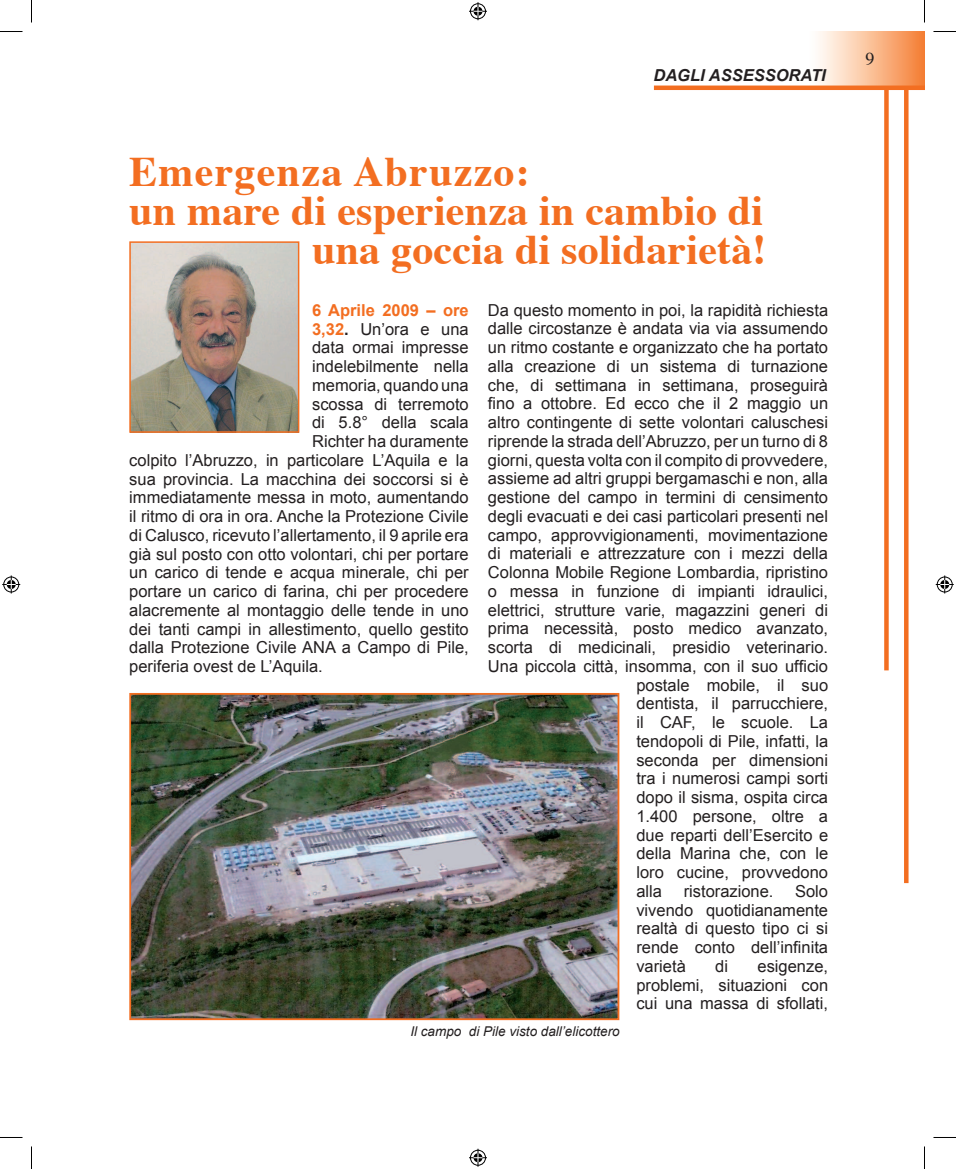
<style>
.page{position:relative;width:956px;height:1169px;background:#fff}
.page>*{position:absolute;margin:0;border:0;box-sizing:border-box;transform-origin:0 0}
.t1{font:700 42px "Times";letter-spacing:.005em;color:#f36e21}
.t2{font:700 42px "Times";letter-spacing:.03em;color:#f36e21}
.t3{font:18px "Times";color:#231f20}
.t4{font:16.5px/18.8px "Arial";color:#231f20;text-align:justify}
.t5{font:italic 700 16.5px "Arial";color:#231f20}
.t6{font:700 16.5px "Arial";color:#f36e21}
.t7{font:italic 13.5px "Arial";color:#231f20}
.s1{font-weight:700;color:#f36e21}
.s2{font-weight:700}
</style>
<div class="page">
<hr style="left:904px;top:32px;width:4px;height:851px;background:#f36e21">
<div style="left:884px;top:32px;width:5px;height:638px;background:#f36e21"></div>
<div style="left:808px;top:32px;width:116px;height:54px;background:linear-gradient(to right,#fff,#f68339)"></div>
<hr style="left:654px;top:86px;width:270px;height:4px;background:#f36e21">
<img style="left:132px;top:244px;width:164px;height:186px">
<div style="left:129px;top:241px;width:170px;height:192px;border:2px solid #f36e21"></div>
<img style="left:132px;top:696px;width:484px;height:321px">
<div style="left:129px;top:693px;width:490px;height:327px;border:2px solid #f36e21"></div>
<svg style="left:0;top:31px;width:22px;height:1px"></svg>
<svg style="left:933px;top:31px;width:23px;height:1px"></svg>
<svg style="left:0;top:1137px;width:22px;height:1px"></svg>
<svg style="left:933px;top:1137px;width:23px;height:1px"></svg>
<svg style="left:31px;top:0;width:1px;height:23px"></svg>
<svg style="left:31px;top:1146px;width:1px;height:23px"></svg>
<svg style="left:924px;top:0;width:1px;height:23px"></svg>
<svg style="left:924px;top:1146px;width:1px;height:23px"></svg>
<svg style="left:469px;top:2px;width:18px;height:18px"></svg>
<svg style="left:469px;top:1148px;width:18px;height:18px"></svg>
<svg style="left:2px;top:575px;width:18px;height:18px"></svg>
<svg style="left:936px;top:575px;width:18px;height:18px"></svg>
<p class="t5" style="left:653px;top:65px;width:174px">DAGLI ASSESSORATI</p>
<h1 class="t2" style="left:129px;top:131px;width:402px">Emergenza Abruzzo:</h1>
<h1 class="t1" style="left:129px;top:170px;width:635px">un mare di esperienza in cambio di</h1>
<h1 class="t1" style="left:312px;top:209px;width:456px">una goccia di solidarietà!</h1>
<p class="t6" style="left:312px;top:299px;width:158px">6 Aprile 2009 – ore</p>
<p class="t4" style="left:312px;top:319px;width:158px"><span class="s1">3,32</span><span class="s2">.</span> Un’ora e una</p>
<p class="t4" style="left:312px;top:338px;width:158px">data ormai impresse</p>
<p class="t4" style="left:312px;top:357px;width:158px">indelebilmente nella</p>
<p class="t4" style="left:312px;top:376px;width:158px">memoria, quando una</p>
<p class="t4" style="left:312px;top:394px;width:158px">scossa di terremoto</p>
<p class="t4" style="left:312px;top:413px;width:158px">di 5.8° della scala</p>
<p class="t4" style="left:312px;top:432px;width:158px">Richter ha duramente</p>
<p class="t4" style="left:129px;top:451px;width:341px">colpito l’Abruzzo, in particolare L’Aquila e la</p>
<p class="t4" style="left:129px;top:469px;width:341px">sua provincia. La macchina dei soccorsi si è</p>
<p class="t4" style="left:129px;top:488px;width:341px">immediatamente messa in moto, aumentando</p>
<p class="t4" style="left:129px;top:507px;width:341px">il ritmo di ora in ora. Anche la Protezione Civile</p>
<p class="t4" style="left:129px;top:526px;width:341px">di Calusco, ricevuto l’allertamento, il 9 aprile era</p>
<p class="t4" style="left:129px;top:544px;width:341px">già sul posto con otto volontari, chi per portare</p>
<p class="t4" style="left:129px;top:563px;width:341px">un carico di tende e acqua minerale, chi per</p>
<p class="t4" style="left:129px;top:582px;width:341px">portare un carico di farina, chi per procedere</p>
<p class="t4" style="left:129px;top:601px;width:341px">alacremente al montaggio delle tende in uno</p>
<p class="t4" style="left:129px;top:619px;width:341px">dei tanti campi in allestimento, quello gestito</p>
<p class="t4" style="left:129px;top:638px;width:341px">dalla Protezione Civile ANA a Campo di Pile,</p>
<p class="t4" style="left:129px;top:657px;width:195px">periferia ovest de L’Aquila.</p>
<p class="t4" style="left:488px;top:301px;width:342px">Da questo momento in poi, la rapidità richiesta</p>
<p class="t4" style="left:488px;top:319px;width:342px">dalle circostanze è andata via via assumendo</p>
<p class="t4" style="left:488px;top:338px;width:342px">un ritmo costante e organizzato che ha portato</p>
<p class="t4" style="left:488px;top:357px;width:342px">alla creazione di un sistema di turnazione</p>
<p class="t4" style="left:488px;top:376px;width:342px">che, di settimana in settimana, proseguirà</p>
<p class="t4" style="left:488px;top:394px;width:342px">fino a ottobre. Ed ecco che il 2 maggio un</p>
<p class="t4" style="left:488px;top:413px;width:342px">altro contingente di sette volontari caluschesi</p>
<p class="t4" style="left:488px;top:432px;width:342px">riprende la strada dell’Abruzzo, per un turno di 8</p>
<p class="t4" style="left:488px;top:450px;width:342px">giorni, questa volta con il compito di provvedere,</p>
<p class="t4" style="left:488px;top:469px;width:342px">assieme ad altri gruppi bergamaschi e non, alla</p>
<p class="t4" style="left:488px;top:488px;width:342px">gestione del campo in termini di censimento</p>
<p class="t4" style="left:488px;top:507px;width:342px">degli evacuati e dei casi particolari presenti nel</p>
<p class="t4" style="left:488px;top:525px;width:342px">campo, approvvigionamenti, movimentazione</p>
<p class="t4" style="left:488px;top:544px;width:342px">di materiali e attrezzature con i mezzi della</p>
<p class="t4" style="left:488px;top:563px;width:342px">Colonna Mobile Regione Lombardia, ripristino</p>
<p class="t4" style="left:488px;top:582px;width:342px">o messa in funzione di impianti idraulici,</p>
<p class="t4" style="left:488px;top:600px;width:342px">elettrici, strutture varie, magazzini generi di</p>
<p class="t4" style="left:488px;top:619px;width:342px">prima necessità, posto medico avanzato,</p>
<p class="t4" style="left:488px;top:638px;width:342px">scorta di medicinali, presidio veterinario.</p>
<p class="t4" style="left:488px;top:657px;width:342px">Una piccola città, insomma, con il suo ufficio</p>
<p class="t4" style="left:636px;top:675px;width:193px">postale mobile, il suo</p>
<p class="t4" style="left:636px;top:694px;width:193px">dentista, il parrucchiere,</p>
<p class="t4" style="left:636px;top:713px;width:193px">il CAF, le scuole. La</p>
<p class="t4" style="left:636px;top:732px;width:193px">tendopoli di Pile, infatti, la</p>
<p class="t4" style="left:636px;top:750px;width:193px">seconda per dimensioni</p>
<p class="t4" style="left:636px;top:769px;width:193px">tra i numerosi campi sorti</p>
<p class="t4" style="left:636px;top:788px;width:193px">dopo il sisma, ospita circa</p>
<p class="t4" style="left:636px;top:807px;width:193px">1.400 persone, oltre a</p>
<p class="t4" style="left:636px;top:825px;width:193px">due reparti dell’Esercito e</p>
<p class="t4" style="left:636px;top:844px;width:193px">della Marina che, con le</p>
<p class="t4" style="left:636px;top:863px;width:193px">loro cucine, provvedono</p>
<p class="t4" style="left:636px;top:882px;width:27px">alla</p>
<p class="t4" style="left:684px;top:882px;width:91px">ristorazione.</p>
<p class="t4" style="left:636px;top:882px;width:193px;text-indent:159px">Solo vivendo quotidianamente realtà di questo tipo ci si rende conto dell’infinita varietà</p>
<p class="t4" style="left:636px;top:957px;width:193px;text-indent:121px">esigenze, problemi, situazioni con cui una massa di sfollati,</p>
<p class="t4" style="left:715px;top:957px;width:14px">di</p>
<p class="t7" style="left:410px;top:1022px;width:211px">Il campo di Pile visto dall’elicottero</p>
<p class="t3" style="left:865px;top:42px;width:10px">9</p>
</div>
